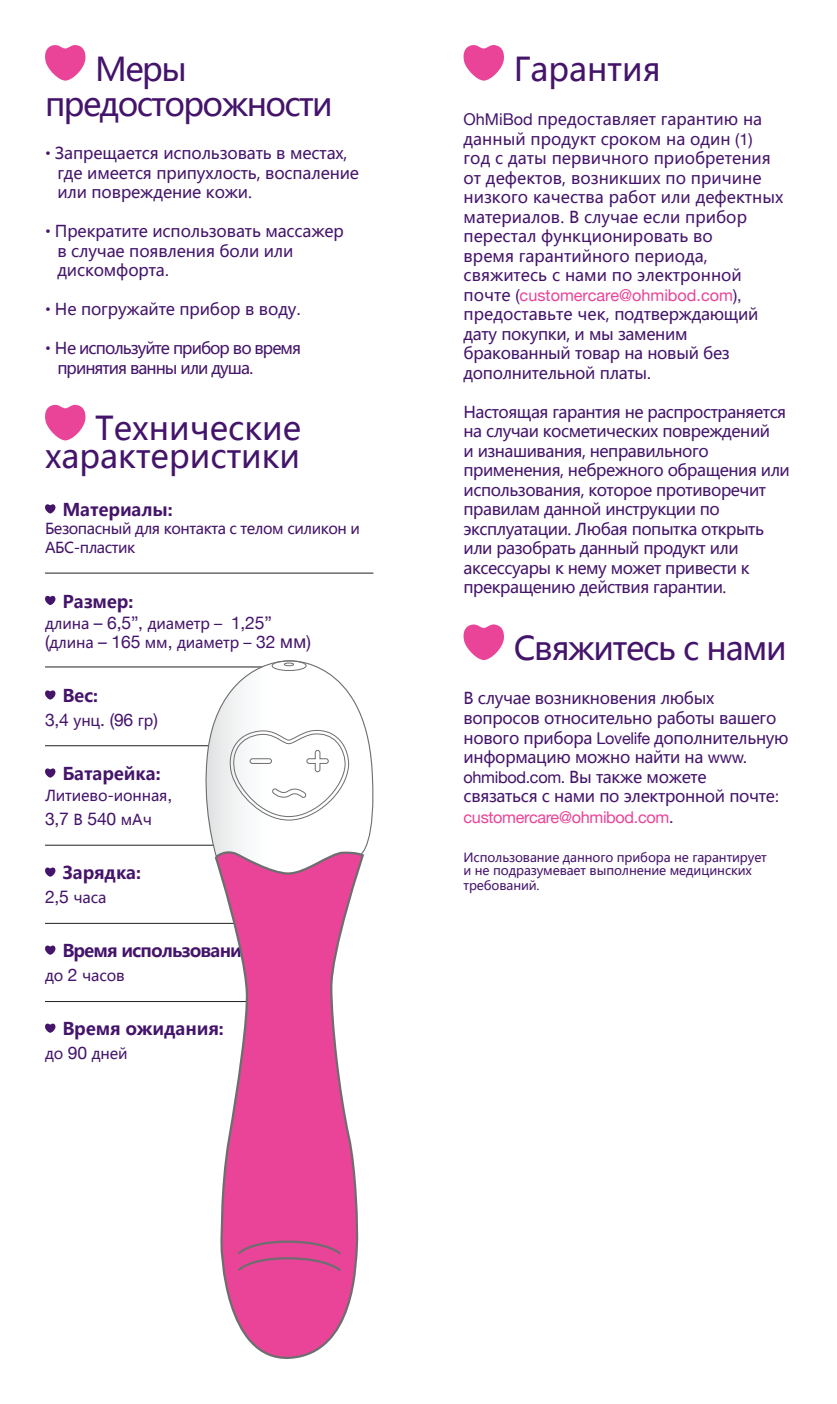
<style>
.page{position:relative;width:837px;height:1404px;background:#fff}
.page>*{position:absolute;margin:0;border:0;box-sizing:border-box;transform-origin:0 0}
.t1{font:32.5px/27.5px "Microsoft Ya Hei";color:#44146b;text-align:right}
.t2{font:32.5px/35px "Microsoft Ya Hei";letter-spacing:-.05em;color:#44146b}
.t3{font:32.5px "Microsoft Ya Hei";letter-spacing:-.04em;color:#44146b}
.t4{font:700 17.5px "Microsoft Ya Hei";letter-spacing:-.01em;color:#44146b}
.t5{font:17.5px "Helvetica Neue";color:#44146b}
.t6{font:700 17.5px "Microsoft Ya Hei";letter-spacing:-.05em;color:#44146b}
.t7{font:16.25px/19.5px "Microsoft Ya Hei";letter-spacing:-.02em;color:#44146b}
.t8{font:16.25px/19.5px "Microsoft Ya Hei";color:#44146b}
.t9{font:16.25px/19.5px "Microsoft Ya Hei";letter-spacing:-.06em;color:#44146b}
.t10{font:16.25px "Helvetica Neue";color:#ea4498}
.t11{font:16.25px "Helvetica Neue";letter-spacing:-.02em;color:#ea4498}
.t12{font:15px/19.5px "Microsoft Ya Hei";letter-spacing:-.01em;color:#44146b}
.t13{font:15px/19.5px "Microsoft Ya Hei";letter-spacing:-.03em;color:#44146b}
.t14{font:12.5px/12.5px "Microsoft Ya Hei";letter-spacing:-.01em;color:#44146b}
.s1{font-family:"Helvetica Neue"}
.s2{font-family:"Helvetica Neue";font-size:17.5px}
.s3{font-size:17.5px}
.s4{font-family:"Microsoft Ya Hei";font-size:15px}
.s5{font-family:"Microsoft Ya Hei";color:#44146b}
.s6{color:#44146b}
</style>
<div class="page">
<svg style="left:45px;top:45px;width:41px;height:36px"></svg>
<svg style="left:45px;top:404px;width:41px;height:36px"></svg>
<svg style="left:45px;top:504px;width:10px;height:9px"></svg>
<svg style="left:45px;top:595px;width:10px;height:10px"></svg>
<svg style="left:45px;top:690px;width:10px;height:9px"></svg>
<svg style="left:45px;top:768px;width:10px;height:9px"></svg>
<svg style="left:45px;top:867px;width:10px;height:9px"></svg>
<svg style="left:45px;top:945px;width:10px;height:9px"></svg>
<svg style="left:45px;top:1023px;width:10px;height:9px"></svg>
<hr style="left:45px;top:572px;width:328px;height:1px;background:#231f20">
<hr style="left:45px;top:666px;width:246px;height:1px;background:#231f20">
<hr style="left:45px;top:745px;width:226px;height:1px;background:#231f20">
<hr style="left:45px;top:844px;width:301px;height:1px;background:#231f20">
<hr style="left:45px;top:922px;width:240px;height:1px;background:#231f20">
<hr style="left:45px;top:1001px;width:210px;height:1px;background:#231f20">
<svg style="left:213px;top:888px;width:146px;height:471px"></svg>
<svg style="left:200px;top:660px;width:174px;height:228px"></svg>
<svg style="left:236px;top:1239px;width:106px;height:33px;background:#d84992"></svg>
<svg style="left:463px;top:45px;width:41px;height:36px"></svg>
<svg style="left:463px;top:624px;width:41px;height:36px"></svg>
<h1 class="t2" style="left:45px;top:50px;width:289px;text-indent:50px">Меры предосторожности</h1>
<p class="t7" style="left:57px;top:143px;width:303px;text-indent:-12px"><span class="s1">•</span> Запрещается использовать в местах, где имеется припухлость, воспаление или повреждение кожи.</p>
<p class="t7" style="left:57px;top:221px;width:288px;text-indent:-12px"><span class="s1">•</span> Прекратите использовать массажер в случае появления боли или дискомфорта<span class="s1">.</span></p>
<p class="t7" style="left:45px;top:299px;width:257px"><span class="s1">•</span> Не погружайте прибор в воду<span class="s1">.</span></p>
<p class="t9" style="left:57px;top:338px;width:245px;text-indent:-12px"><span class="s1">•</span> Не используйте прибор во время принятия ванны или душа<span class="s1">.</span></p>
<h1 class="t1" style="left:45px;top:414px;width:258px">Технические характеристики</h1>
<p class="t4" style="left:62px;top:497px;width:112px">Материалы<span class="s1">:</span></p>
<p class="t13" style="left:45px;top:518px;width:316px">Безопасный для контакта с телом силикон и<br>АБС-пластик</p>
<p class="t4" style="left:62px;top:589px;width:72px">Размер<span class="s1">:</span></p>
<p class="t12" style="left:45px;top:613px;width:267px">длина <span class="s2">– 6,5”,</span> диаметр – <span class="s2">1,25” (</span>длина <span class="s2">– 165</span> мм<span class="s2">,</span> диаметр – <span class="s2">32</span> <span class="s3">мм</span><span class="s2">)</span></p>
<p class="t4" style="left:62px;top:683px;width:37px">Вес<span class="s1">:</span></p>
<p class="t5" style="left:45px;top:707px;width:114px">3,4 <span class="s4">унц</span>. (96 <span class="s4">гр</span>)</p>
<p class="t4" style="left:62px;top:761px;width:100px">Батарейка<span class="s1">:</span></p>
<p class="t12" style="left:45px;top:785px;width:129px">Литиево-ионная<span class="s2">,</span></p>
<p class="t5" style="left:45px;top:806px;width:108px">3,7 <span class="s4">В</span> 540 <span class="s4">мАч</span></p>
<p class="t4" style="left:62px;top:860px;width:80px">Зарядка<span class="s1">:</span></p>
<p class="t12" style="left:45px;top:887px;width:63px"><span class="s2">2,5</span> часа</p>
<p class="t6" style="left:62px;top:938px;width:195px">Время использования<span class="s1">:</span></p>
<p class="t12" style="left:45px;top:965px;width:81px">до <span class="s2">2</span> часов</p>
<p class="t4" style="left:62px;top:1016px;width:163px">Время ожидания<span class="s1">:</span></p>
<p class="t12" style="left:45px;top:1043px;width:84px">до <span class="s2">90</span> дней</p>
<h1 class="t1" style="left:513px;top:54px;width:148px">Гарантия</h1>
<p class="t8" style="left:463px;top:108px;width:321px"><span class="s1">OhMiBod</span> предоставляет гарантию на данный продукт сроком на один <span class="s1">(1) </span>год с даты первичного приобретения от дефектов, возникших по причине низкого качества работ или дефектных материалов. В случае если прибор перестал функционировать во<br>время гарантийного периода, свяжитесь с нами по электронной</p>
<p class="t10" style="left:463px;top:283px;width:279px"><span class="s5">почте</span> <span class="s6">(</span>customercare@ohmibod.com<span class="s6">),</span></p>
<p class="t7" style="left:463px;top:304px;width:296px">предоставьте чек, подтверждающий дату покупки, и мы заменим бракованный товар на новый без дополнительной платы<span class="s1">.</span></p>
<p class="t7" style="left:463px;top:401px;width:328px">Настоящая гарантия не распространяется на случаи косметических повреждений<br>и изнашивания, неправильного применения, небрежного обращения или использования, которое противоречит правилам данной инструкции по эксплуатации. Любая попытка открыть или разобрать данный продукт или аксессуары к нему может привести к прекращению действия гарантии.</p>
<h1 class="t3" style="left:513px;top:626px;width:274px">Свяжитесь с нами</h1>
<p class="t7" style="left:463px;top:688px;width:326px">В случае возникновения любых вопросов относительно работы вашего нового прибора <span class="s1">Lovelife</span> дополнительную информацию можно найти на <span class="s1">www. ohmibod.com.</span> Вы также можете<br>связаться с нами по электронной почте<span class="s1">:</span></p>
<p class="t11" style="left:463px;top:805px;width:211px">customercare@ohmibod.com<span class="s6">.</span></p>
<p class="t14" style="left:463px;top:851px;width:305px">Использование данного прибора не гарантирует и не подразумевает выполнение медицинских</p>
<p class="t14" style="left:463px;top:878px;width:78px">требований.</p>
</div>
